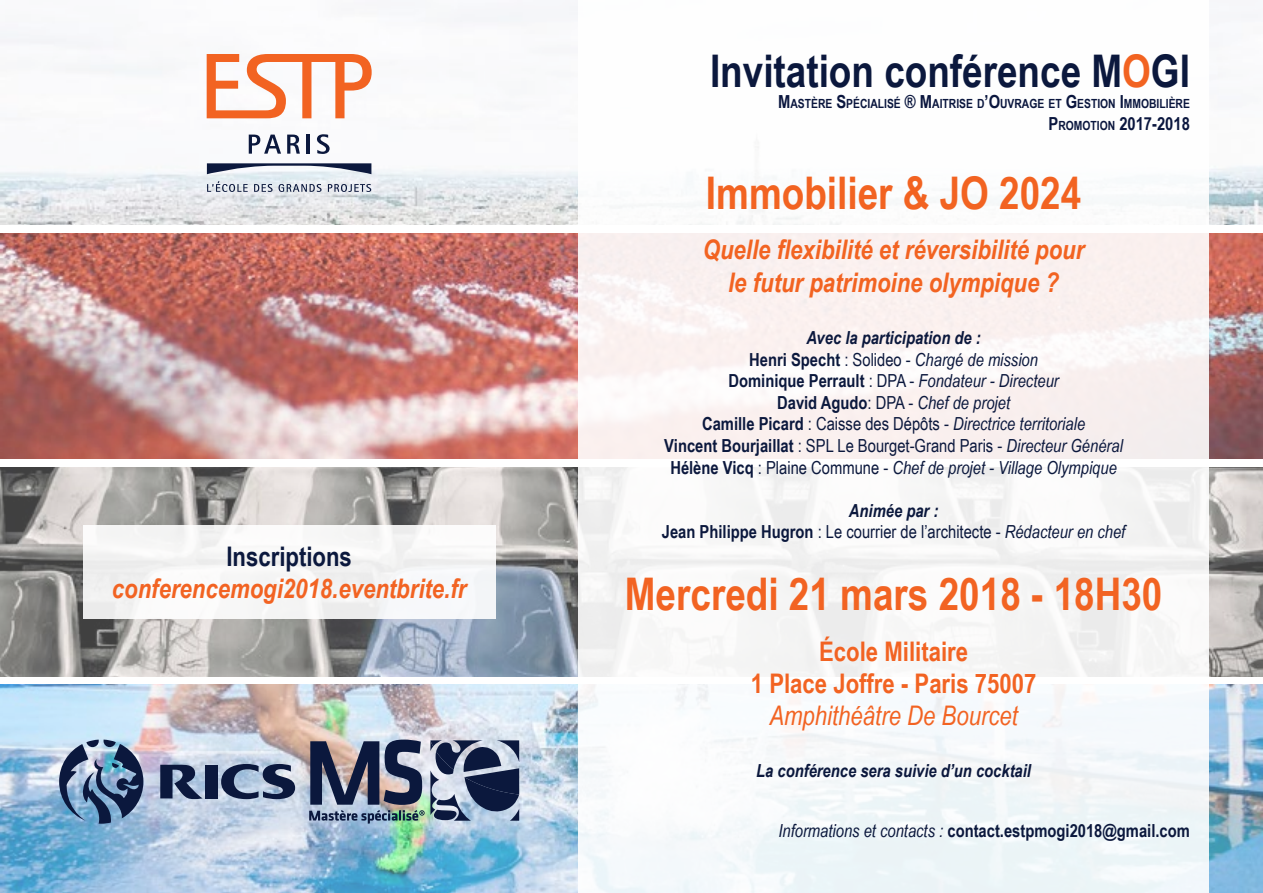
<style>
.page{position:relative;width:1263px;height:893px;background:#fff}
.page>*{position:absolute;margin:0;border:0;box-sizing:border-box;transform-origin:0 0}
.t1{font:700 45px "Arial Narrow";color:#0b183d}
.t2{font:700 45px "Arial Narrow";color:#f26322}
.t3{font:700 45px "Arial Narrow";color:#f26321}
.t4{font:italic 700 27px/32.4px "Arial Narrow";color:#f26321;text-align:center}
.t5{font:700 27px/32.4px "Arial Narrow";color:#f26322;text-align:center}
.t6{font:italic 700 27px "Arial Narrow";color:#f26322}
.t7{font:italic 27px "Arial Narrow";color:#f26322}
.t8{font:700 27px "Arial Narrow";color:#0b183d}
.t9{font:italic 18px/21.6px "Arial Narrow";color:#0b183d;text-align:center}
.t10{font:18px/21.6px "Arial Narrow";color:#0b183d;text-align:center}
.t11{font:700 18px "Arial Narrow";color:#0b183d}
.t12{font:italic 700 18px "Arial Narrow";color:#0b183d}
.t13{font:700 18px "Arial Narrow";color:#0a163e}
.t14{font:700 12.6px "Arial Narrow";color:#0a163e}
.s1{color:#f26321}
.s2{font-size:18px}
.s3{font-size:12.6px}
.s4{font-weight:700}
.s5{font-weight:700;font-style:normal}
.s6{font-style:normal}
.s7{font-weight:700;font-style:italic}
.s8{font-style:italic}
.s9{font-weight:400;font-style:italic}
</style>
<div class="page">
<img style="left:0;top:685px;width:1263px;height:208px">
<img style="left:0;top:468px;width:1263px;height:208px">
<img style="left:0;top:6px;width:1263px;height:219px">
<img style="left:0;top:234px;width:1263px;height:225px">
<div style="left:578px;top:0;width:631px;height:893px;background:#fff"></div>
<img style="left:309px;top:740px;width:210px;height:84px">
<svg style="left:221px;top:764px;width:74px;height:35px;background:#64738f"></svg>
<div style="left:205px;top:765px;width:12px;height:33px;background:#0b183d"></div>
<svg style="left:160px;top:765px;width:43px;height:34px"></svg>
<img style="left:59px;top:740px;width:84px;height:84px">
<svg style="left:249px;top:135px;width:32px;height:19px"></svg>
<svg style="left:287px;top:135px;width:13px;height:19px"></svg>
<hr style="left:307px;top:135px;width:3px;height:19px;background:#0b183d">
<svg style="left:317px;top:134px;width:13px;height:20px"></svg>
<svg style="left:207px;top:181px;width:41px;height:11px"></svg>
<svg style="left:254px;top:184px;width:19px;height:8px"></svg>
<svg style="left:279px;top:184px;width:43px;height:8px"></svg>
<svg style="left:328px;top:184px;width:43px;height:8px"></svg>
<svg style="left:207px;top:54px;width:165px;height:64px"></svg>
<svg style="left:207px;top:163px;width:164px;height:11px"></svg>
<div style="left:83px;top:525px;width:412px;height:94px;background:#f6f6f6"></div>
<h2 class="t8" style="left:226px;top:536px;width:127px">Inscriptions</h2>
<h2 class="t6" style="left:112px;top:568px;width:356px">conferencemogi2018.eventbrite.fr</h2>
<h1 class="t1" style="left:710px;top:37px;width:481px">Invitation conférence M<span class="s1">O</span>GI</h1>
<p class="t14" style="left:778px;top:94px;width:355px"><span class="s2">M</span>ASTÈRE <span class="s2">S</span>PÉCIALISÉ <span class="s2">® M</span>AITRISE D<span class="s2">’O</span>UVRAGE ET <span class="s2">G</span>ESTION <span class="s2">I</span> MMO</p>
<p class="t14" style="left:1149px;top:94px;width:42px">BILIÈRE</p>
<p class="t14" style="left:1048px;top:116px;width:27px"><span class="s2">P</span>ROMO</p>
<p class="t13" style="left:1090px;top:110px;width:101px"><span class="s3">TION</span> 2017-2018</p>
<h1 class="t3" style="left:706px;top:159px;width:377px">Immobilier &amp; JO 2024</h1>
<h2 class="t4" style="left:703px;top:232px;width:383px">Quelle flexibilité et réversibilité pour le futur patrimoine olympique ?</h2>
<p class="t9" style="left:664px;top:326px;width:460px"><span class="s4">Avec la participation de :<br></span><span class="s5">Henri Specht</span> <span class="s6">: Solideo -</span> Chargé de mission<br><span class="s5">Dominique Perrault</span> <span class="s6">: DPA -</span> Fondateur - Directeur<br><span class="s5">David Agudo</span><span class="s6">: DPA -</span> Chef de projet<br><span class="s5">Camille Picard</span> <span class="s6">: Caisse des Dépôts -</span> Directrice territoriale<br><span class="s5">Vincent Bourjaillat</span> <span class="s6">: SPL Le Bourget-Grand Paris -</span> Directeur Général <span class="s5">Hélène Vicq</span> <span class="s6">: Plaine Commune -</span> Chef de projet - Village Olympique</p>
<p class="t10" style="left:662px;top:499px;width:465px"><span class="s7">Animée par :<br></span><span class="s4">Jean Philippe Hugron</span> : Le courrier de l’architecte - <span class="s8">Rédacteur en chef</span></p>
<h1 class="t2" style="left:625px;top:560px;width:539px">Mercredi 21 mars 2018 - 18H30</h1>
<h2 class="t5" style="left:751px;top:633px;width:287px">École Militaire<br>1 Place Joffre - Paris 75007</h2>
<h2 class="t7" style="left:769px;top:697px;width:250px">Amphithéâtre De Bourcet</h2>
<p class="t12" style="left:756px;top:757px;width:276px">La conférence sera suivie d’un cocktail</p>
<p class="t11" style="left:778px;top:817px;width:413px"><span class="s9">Informations et contacts :</span> contact.estpmogi2018@gmail.com</p>
</div>
